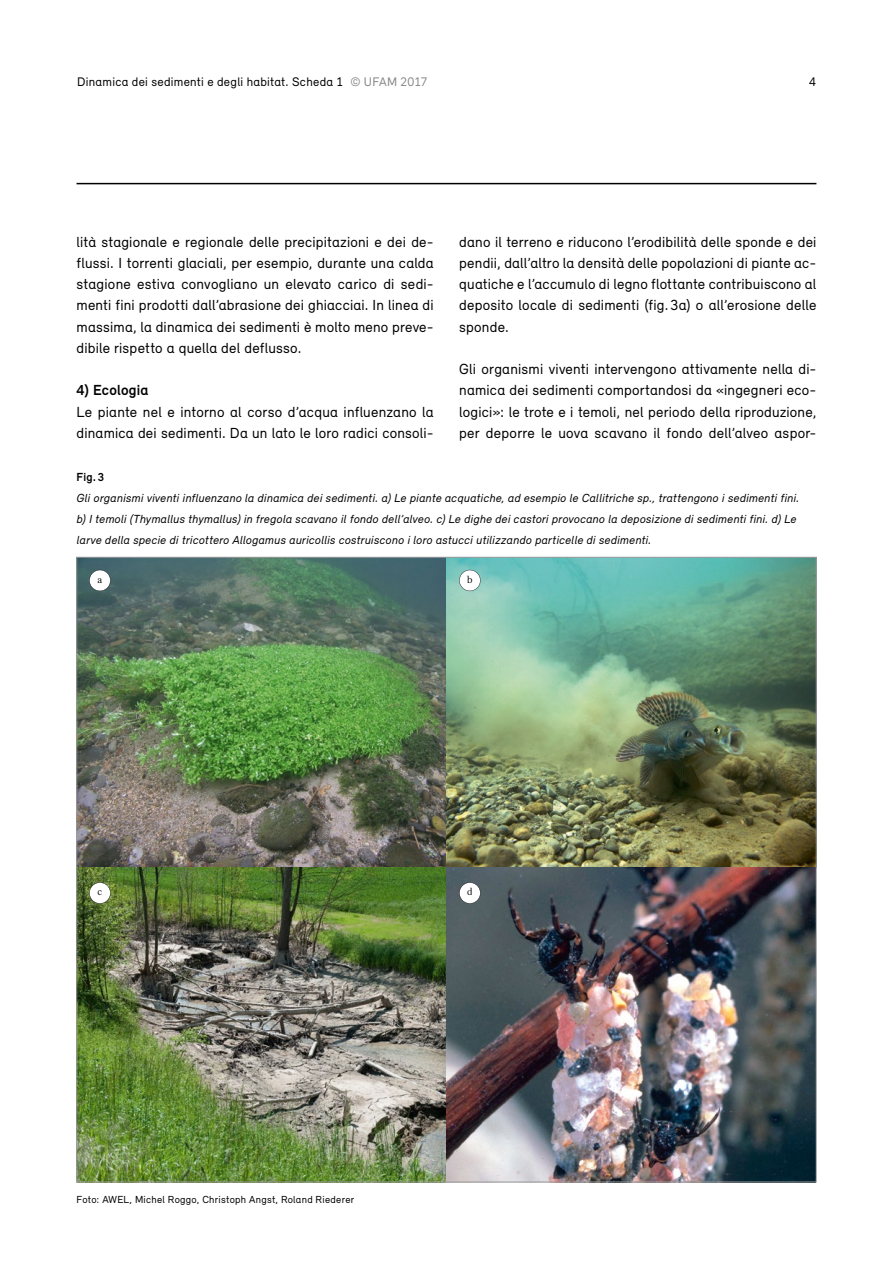
<style>
.page{position:relative;width:893px;height:1263px;background:#fff}
.page>*{position:absolute;margin:0;border:0;box-sizing:border-box;transform-origin:0 0}
.t1{font:15px/21.3px "Relevant";letter-spacing:.015em;color:#000;text-align:justify}
.t2{font:700 15px "Relevant";letter-spacing:.015em;color:#000}
.t3{font:12.75px "Relevant";letter-spacing:.02em;color:#000}
._08_Legende_Text{font:italic 12px/21.3px "Relevant";letter-spacing:.02em;color:#000}
._08_Legende_Titel{font:700 12px "Relevant";color:#000}
.t4{font:10.5px "Relevant";letter-spacing:.025em;color:#000}
.t5{font:10.5px "Catalog Regular 2";color:#000}
.s1{color:#868786}
</style>
<div class="page">
<hr style="left:77px;top:183px;width:739px;height:1px;background:#000">
<img style="left:79px;top:559px;width:735px;height:621px">
<svg style="left:89px;top:570px;width:22px;height:21px"></svg>
<svg style="left:89px;top:882px;width:22px;height:22px"></svg>
<svg style="left:459px;top:882px;width:21px;height:22px"></svg>
<svg style="left:459px;top:570px;width:21px;height:21px"></svg>
<p class="t3" style="left:77px;top:74px;width:352px">Dinamica dei sedimenti e degli habitat. Scheda 1 <span class="s1">© UFAM 2017</span></p>
<p class="t3" style="left:809px;top:74px;width:8px">4</p>
<p class="t1" style="left:77px;top:231px;width:359px">lità stagionale e regionale delle precipitazioni e dei de&shy;flussi. I torrenti glaciali, per esempio, durante una calda stagione estiva convogliano un elevato carico di sedi&shy;menti fini prodotti dall’abrasione dei ghiacciai. In linea di massima, la dinamica dei sedimenti è molto meno preve&shy;dibile rispetto a quella del deflusso.</p>
<p class="t2" style="left:77px;top:381px;width:73px">4) Ecologia</p>
<p class="t1" style="left:77px;top:401px;width:359px">Le piante nel e intorno al corso d’acqua influenzano la dinamica dei sedimenti. Da un lato le loro radici consoli-</p>
<p class="t1" style="left:459px;top:231px;width:359px">dano il terreno e riducono l’erodibilità delle sponde e dei pendii, dall’altro la densità delle popolazioni di piante ac&shy;quatiche e l’accumulo di legno flottante contribuiscono al deposito locale di sedimenti (fig. 3a) o all’erosione delle sponde.</p>
<p class="t1" style="left:459px;top:358px;width:359px">Gli organismi viventi intervengono attivamente nella di&shy;namica dei sedimenti comportandosi da «ingegneri eco&shy;logici»: le trote e i temoli, nel periodo della riproduzione, per deporre le uova scavano il fondo dell’alveo aspor-</p>
<h4 class="_08_Legende_Titel" style="left:77px;top:469px;width:29px">Fig. 3</h4>
<h5 class="_08_Legende_Text" style="left:77px;top:487px;width:724px">Gli organismi viventi influenzano la dinamica dei sedimenti. a) Le piante acquatiche, ad esempio le Callitriche sp., trattengono i sedimenti fini. b) I temoli (Thymallus thymallus) in fregola scavano il fondo dell’alveo. c) Le dighe dei castori provocano la deposizione di sedimenti fini. d) Le larve della specie di tricottero Allogamus auricollis costruiscono i loro astucci utilizzando particelle di sedimenti.</h5>
<p class="t5" style="left:98px;top:573px;width:6px">a</p>
<p class="t5" style="left:467px;top:573px;width:7px">b</p>
<p class="t5" style="left:98px;top:886px;width:6px">c</p>
<p class="t5" style="left:467px;top:886px;width:7px">d</p>
<p class="t4" style="left:77px;top:1193px;width:279px">Foto: AWEL, Michel Roggo, Christoph Angst, Roland Riederer</p>
</div>
